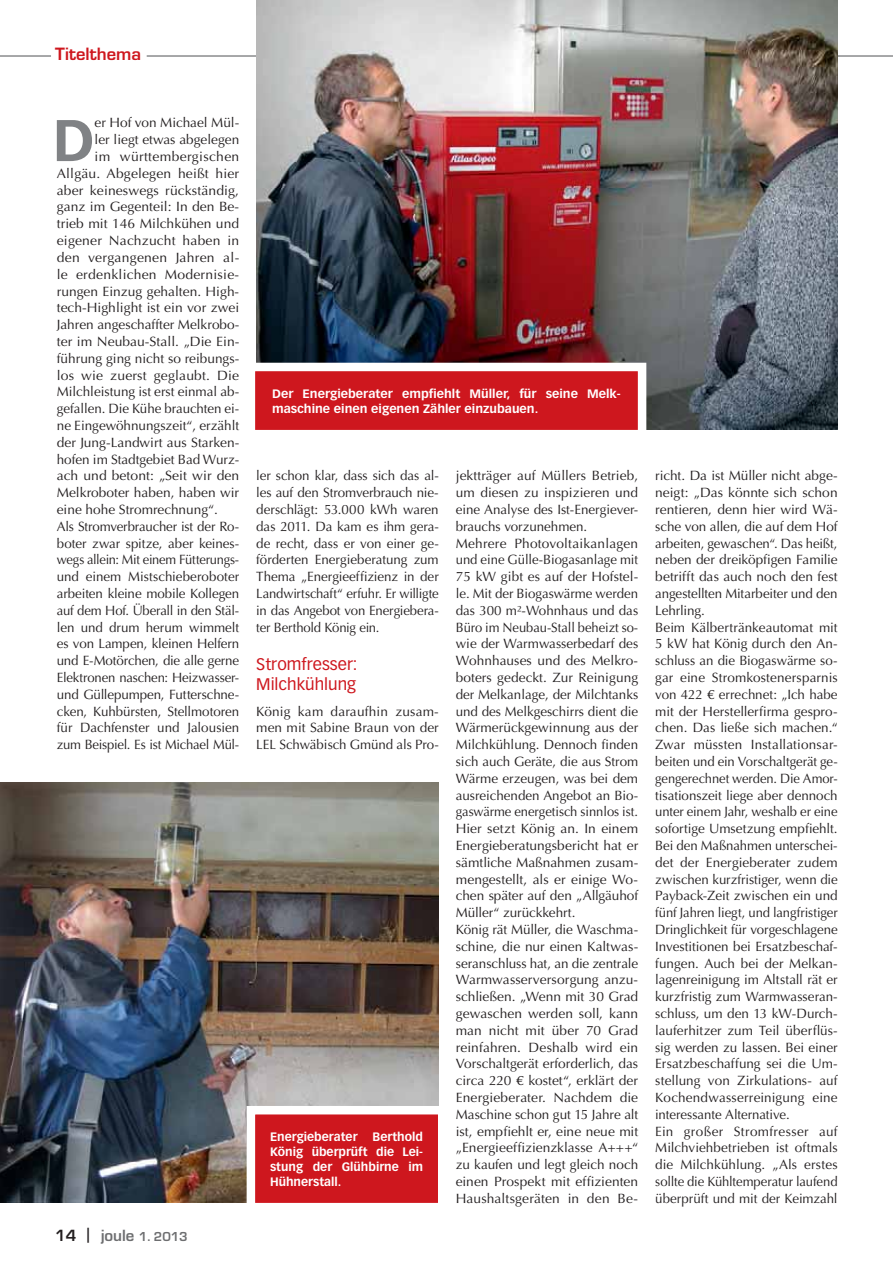
<style>
.page{position:relative;width:893px;height:1263px;background:#fff}
.page>*{position:absolute;margin:0;border:0;box-sizing:border-box;transform-origin:0 0}
.t1{font:700 57.6px "Vectora LT Std";color:#808285}
.t2{font:16.5px/19.5px "Vectora LT Std";color:#ce171e}
.t3{font:600 16.5px "Eurostile LT Std";color:#ce171e}
.t4{font:13.5px/16.8px "Optima LT Std";color:#231f20;text-align:justify}
.t5{font:13.5px "Optima LT Std";letter-spacing:.02em;color:#231f20}
.t6{font:13.5px "Optima LT Std";letter-spacing:-.02em;color:#231f20;scale:.96 1}
.t7{font:13.5px "Optima LT Std";letter-spacing:-.02em;color:#231f20}
.t8{font:13.5px "Optima LT Std";letter-spacing:.025em;color:#231f20}
.t9{font:700 12px/15px "Vectora LT Std";color:#fff;text-align:justify}
.t10{font:600 12px "Eurostile LT Std";color:#6d6e70}
.s1{font-size:15px;color:#231f20}
.s2{font-size:15px}
</style>
<div class="page">
<hr style="left:0;top:55px;width:51px;height:2px;background:#6d6e70">
<hr style="left:147px;top:55px;width:746px;height:2px;background:#6d6e70">
<img style="left:0;top:783px;width:438px;height:420px">
<svg style="left:242px;top:1102px;width:197px;height:101px"></svg>
<img style="left:256px;top:0;width:581px;height:430px">
<svg style="left:255px;top:358px;width:395px;height:72px"></svg>
<p class="t3" style="left:55px;top:45px;width:87px">Titelthema</p>
<h1 class="t1" style="left:53px;top:116px;width:44px">D</h1>
<p class="t4" style="left:95px;top:115px;width:146px">er Hof von Michael Mül-</p>
<p class="t4" style="left:95px;top:132px;width:146px">ler liegt etwas abgelegen</p>
<p class="t8" style="left:95px;top:151px;width:146px">im württembergischen</p>
<p class="t4" style="left:57px;top:166px;width:184px">Allgäu. Abgelegen heißt hier</p>
<p class="t4" style="left:57px;top:183px;width:184px">aber keineswegs rückständig,</p>
<p class="t4" style="left:57px;top:199px;width:184px">ganz im Gegenteil: In den Be-</p>
<p class="t4" style="left:57px;top:216px;width:184px">trieb mit 146 Milchkühen und</p>
<p class="t4" style="left:57px;top:233px;width:184px">eigener Nachzucht haben in</p>
<p class="t5" style="left:57px;top:251px;width:184px">den vergangenen Jahren al-</p>
<p class="t5" style="left:57px;top:268px;width:184px">le erdenklichen Modernisie-</p>
<p class="t4" style="left:57px;top:284px;width:184px">rungen Einzug gehalten. High-</p>
<p class="t4" style="left:57px;top:300px;width:184px">tech-Highlight ist ein vor zwei</p>
<p class="t4" style="left:57px;top:317px;width:184px">Jahren angeschaffter Melkrobo-</p>
<p class="t4" style="left:57px;top:334px;width:184px">ter im Neubau-Stall. „Die Ein-</p>
<p class="t4" style="left:57px;top:351px;width:184px">führung ging nicht so reibungs-</p>
<p class="t4" style="left:57px;top:368px;width:184px">los wie zuerst geglaubt. Die</p>
<p class="t4" style="left:57px;top:384px;width:184px">Milchleistung ist erst einmal ab-</p>
<p class="t4" style="left:57px;top:401px;width:184px">gefallen. Die Kühe brauchten ei-</p>
<p class="t4" style="left:57px;top:418px;width:184px">ne Eingewöhnungszeit“, erzählt</p>
<p class="t4" style="left:57px;top:435px;width:184px">der Jung-Landwirt aus Starken-</p>
<p class="t4" style="left:57px;top:452px;width:184px">hofen im Stadtgebiet Bad Wurz-</p>
<p class="t4" style="left:57px;top:468px;width:184px">ach und betont: „Seit wir den</p>
<p class="t4" style="left:57px;top:485px;width:184px">Melkroboter haben, haben wir</p>
<p class="t4" style="left:57px;top:502px;width:163px">eine hohe Stromrechnung“.</p>
<p class="t4" style="left:57px;top:519px;width:184px">Als Stromverbraucher ist der Ro-</p>
<p class="t4" style="left:57px;top:536px;width:184px">boter zwar spitze, aber keines-</p>
<p class="t6" style="left:57px;top:554px;width:192px">wegs allein: Mit einem Fütterungs-</p>
<p class="t4" style="left:57px;top:569px;width:184px">und einem Mistschieberoboter</p>
<p class="t4" style="left:57px;top:586px;width:184px">arbeiten kleine mobile Kollegen</p>
<p class="t4" style="left:57px;top:603px;width:184px">auf dem Hof. Überall in den Stäl-</p>
<p class="t4" style="left:57px;top:620px;width:184px">len und drum herum wimmelt</p>
<p class="t4" style="left:57px;top:636px;width:184px">es von Lampen, kleinen Helfern</p>
<p class="t4" style="left:57px;top:653px;width:184px">und E-Motörchen, die alle gerne</p>
<p class="t4" style="left:57px;top:670px;width:184px">Elektronen naschen: Heizwasser-</p>
<p class="t4" style="left:57px;top:687px;width:184px">und Güllepumpen, Futterschne-</p>
<p class="t4" style="left:57px;top:704px;width:184px">cken, Kuhbürsten, Stellmotoren</p>
<p class="t4" style="left:57px;top:720px;width:184px">für Dachfenster und Jalousien</p>
<p class="t7" style="left:57px;top:739px;width:184px">zum Beispiel. Es ist Michael Mül-</p>
<p class="t10" style="left:55px;top:1230px;width:134px"><span class="s1">14 |</span> <span class="s2">joule</span> 1. 2013</p>
<p class="t9" style="left:272px;top:386px;width:350px">Der Energieberater em pfiehlt Müller, für seine Melk&shy;maschine einen eigenen Zähler einzubauen.</p>
<p class="t4" style="left:256px;top:468px;width:184px">ler schon klar, dass sich das al&shy;les auf den Stromverbrauch nie&shy;derschlägt: 53.000 kWh waren das 2011. Da kam es ihm gera&shy;de recht, dass er von einer ge&shy;förderten Ener gieberatung zum Thema „Energieeffizienz in der Landwirtschaft“ erfuhr. Er willigte in das Angebot von Energiebera&shy;ter Berthold König ein.</p>
<p class="t2" style="left:256px;top:655px;width:103px">Stromfresser:<br>Milchkühlung</p>
<p class="t4" style="left:256px;top:704px;width:184px">König kam daraufhin zusam&shy;men mit Sabine Braun von der LEL Schwäbisch Gmünd als Pro-</p>
<p class="t9" style="left:270px;top:1130px;width:155px;text-indent:103px">Berthold König überprüft die Lei&shy;stung der Glühbirne im Hühnerstall.</p>
<p class="t9" style="left:270px;top:1130px;width:89px">Energieberater</p>
<p class="t4" style="left:456px;top:468px;width:184px;text-align:left">jektträger auf Müllers Betrieb, um diesen zu inspizieren und eine Analyse des Ist-Energiever&shy;brauchs vorzunehmen.<br>Mehrere Photovoltaikanlagen und eine Gülle-Biogasanlage mit<br>75 kW gibt es auf der Hofstel&shy;le. Mit der Biogaswärme werden das 300 m²-Wohnhaus und das<br>Büro im Neubau-Stall beheizt so&shy;wie der Warmwasserbedarf des<br>Wohnhauses und des Melkro&shy;boters gedeckt. Zur Reinigung der Melkanlage, der Milchtanks und des Melkgeschirrs dient die<br>Wärmerückgewinnung aus der<br>Milchkühlung. Dennoch finden sich auch Geräte, die aus Strom<br>Wärme erzeugen, was bei dem ausreichenden Angebot an Bio&shy;gaswärme energetisch sinnlos ist.<br>Hier setzt König an. In einem<br>Energieberatungsbericht hat er sämtliche Maßnahmen zusam&shy;mengestellt, als er einige Wo&shy;chen später auf den „Allgäuhof<br>Müller“ zurückkehrt.<br>König rät Müller, die Waschma&shy;schine, die nur einen Kaltwas&shy;seranschluss hat, an die zentrale<br>Warmwasserversorgung anzu&shy;schließen. „Wenn mit 30 Grad gewaschen werden soll, kann man nicht mit über 70 Grad reinfahren. Deshalb wird ein<br>Vorschaltgerät erforderlich, das circa 220 € kostet“, erklärt der<br>Energieberater. Nachdem die<br>Maschine schon gut 15 Jahre alt ist, empfiehlt er, eine neue mit „Energieeffizienzklasse A+++“ zu kaufen und legt gleich noch einen Prospekt mit effizienten<br>Haushaltsgeräten in den Be-</p>
<p class="t4" style="left:655px;top:468px;width:184px;text-align:left">richt. Da ist Müller nicht abge&shy;neigt: „Das könnte sich schon rentieren, denn hier wird Wä&shy;sche von allen, die auf dem Hof arbeiten, gewaschen“. Das heißt, neben der dreiköpfigen Familie betrifft das auch noch den fest angestellten Mitarbeiter und den<br>Lehrling.<br>Beim Kälbertränkeautomat mit<br>5 kW hat König durch den An&shy;schluss an die Biogaswärme so&shy;gar eine Stromkostenersparnis von 422 € errechnet: „Ich habe mit der Herstellerfirma gespro&shy;chen. Das ließe sich machen.“<br>Zwar müssten Installationsar&shy;beiten und ein Vorschaltgerät ge&shy;gengerechnet werden. Die Amor&shy;tisationszeit liege aber dennoch unter einem Jahr, weshalb er eine sofortige Umsetzung empfiehlt.<br>Bei den Maßnahmen unterschei&shy;det der Energieberater zudem zwischen kurzfristiger, wenn die<br>Payback-Zeit zwischen ein und fünf Jahren liegt, und langfristiger<br>Dringlichkeit für vorgeschlagene<br>Investitionen bei Ersatzbeschaf&shy;fungen. Auch bei der Melkan&shy;lagenreinigung im Altstall rät er kurzfristig zum Warmwasseran&shy;schluss, um den 13 kW-Durch&shy;lauferhitzer zum Teil überflüs&shy;sig werden zu lassen. Bei einer<br>Ersatzbeschaffung sei die Um&shy;stellung von Zirkulations- auf<br>Kochendwasserreinigung eine interessante Alternative.<br>Ein großer Stromfresser auf<br>Milchviehbetrieben ist oftmals die Milchkühlung. „Als erstes sollte die Kühltemperatur laufend überprüft und mit der Keimzahl</p>
</div>
